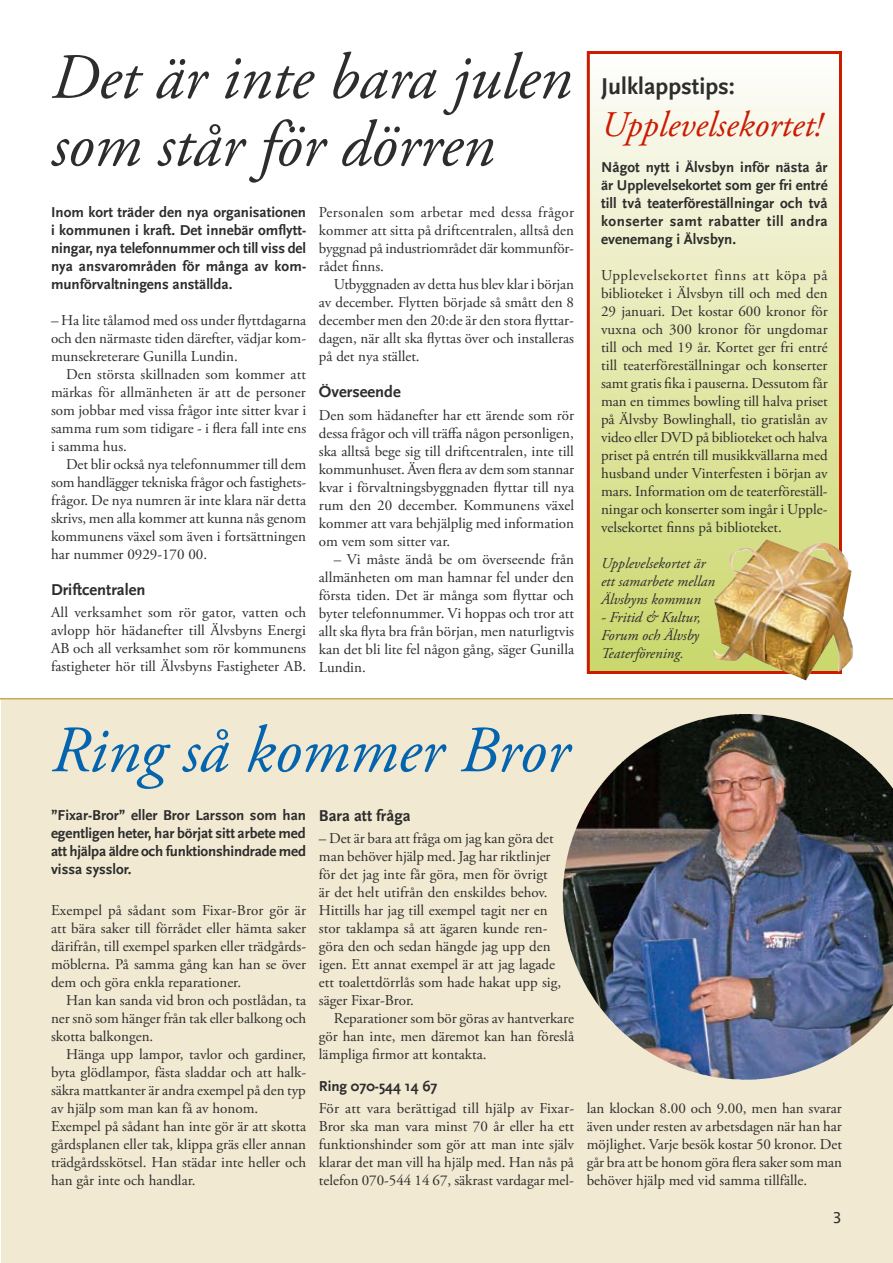
<style>
.page{position:relative;width:893px;height:1263px;background:#fff}
.page>*{position:absolute;margin:0;border:0;box-sizing:border-box;transform-origin:0 0}
.t1{font:italic 66px "Adobe Garamond Pro";color:#0464ae}
.t2{font:italic 64.5px/67.5px "Adobe Garamond Pro";color:#2d2d2d}
.t3{font:italic 36px "Adobe Garamond Pro";color:#cb1c00}
.t4{font:700 24px "Scala Sans";color:#2d2d2d}
.t5{font:700 16.5px "Scala Sans";color:#2d2d2d}
.t6{font:15px/18px "Adobe Garamond Pro";color:#2d2d2d;text-align:justify}
.t7{font:700 15px/18px "Scala Sans";color:#2d2d2d;text-align:justify}
.t8{font:italic 15px/18px "Adobe Garamond Pro";color:#2d2d2d}
.t9{font:15px "Lucida Sans";color:#2d2d2d}
</style>
<div class="page">
<div style="left:588px;top:53px;width:252px;height:619px;background:linear-gradient(to bottom,#fefcf9,#cad667)"></div>
<div style="left:587px;top:51px;width:255px;height:623px;border:3px solid #cb1c00"></div>
<svg style="left:2px;top:699px;width:891px;height:564px;background:#d3cdbe"></svg>
<img style="left:739px;top:714px;width:154px;height:80px">
<hr style="left:0;top:698px;width:893px;height:1px;background:#c7ac4d">
<img style="left:714px;top:539px;width:139px;height:141px">
<h2 class="t2" style="left:51px;top:45px;width:522px">Det är inte bara julen som står för dörren</h2>
<p class="t7" style="left:51px;top:204px;width:257px">Inom kort träder den nya organisationen i kommunen i kraft. Det innebär omflytt&shy;ningar, nya telefonnummer och till viss del nya ansvarområden för många av kom&shy;munförvaltningens anställda.</p>
<p class="t6" style="left:51px;top:312px;width:257px">– Ha lite tålamod med oss under flyttdagarna och den närmaste tiden därefter, vädjar kom&shy;munsekreterare Gunilla Lundin.</p>
<p class="t6" style="left:51px;top:366px;width:257px;text-indent:15px">Den största skillnaden som kommer att märkas för allmänheten är att de personer som jobbar med vissa frågor inte sitter kvar i samma rum som tidigare - i flera fall inte ens i samma hus.</p>
<p class="t6" style="left:51px;top:456px;width:257px;text-indent:15px">Det blir också nya telefonnummer till dem som handlägger tekniska frågor och fastighets&shy;frågor. De nya numren är inte klara när detta skrivs, men alla kommer att kunna nås genom kommunens växel som även i fortsättningen har nummer 0929-170 00.</p>
<p class="t5" style="left:51px;top:581px;width:96px">Driftcentralen</p>
<p class="t6" style="left:51px;top:604px;width:257px">All verksamhet som rör gator, vatten och avlopp hör hädanefter till Älvsbyns Energi AB och all verksamhet som rör kommunens fastigheter hör till Älvsbyns Fastigheter AB.</p>
<p class="t6" style="left:319px;top:204px;width:257px">Personalen som arbetar med dessa frågor kommer att sitta på driftcentralen, alltså den byggnad på industriområdet där kommunför&shy;rådet finns.</p>
<p class="t6" style="left:319px;top:276px;width:257px;text-indent:15px">Utbyggnaden av detta hus blev klar i början av december. Flytten började så smått den 8 december men den 20:de är den stora flyttar&shy;dagen, när allt ska flyttas över och installeras på det nya stället.</p>
<p class="t5" style="left:319px;top:383px;width:83px">Överseende</p>
<p class="t6" style="left:319px;top:406px;width:257px">Den som hädanefter har ett ärende som rör dessa frågor och vill träffa någon personligen, ska alltså bege sig till driftcentralen, inte till kommunhuset. Även flera av dem som stannar kvar i förvaltningsbyggnaden flyttar till nya rum den 20 december. Kommunens växel kommer att vara behjälplig med information om vem som sitter var.</p>
<p class="t6" style="left:319px;top:550px;width:257px;text-indent:15px">– Vi måste ändå be om överseende från allmänheten om man hamnar fel under den första tiden. Det är många som flyttar och byter telefonnummer. Vi hoppas och tror att allt ska flyta bra från början, men naturligtvis kan det bli lite fel någon gång, säger Gunilla Lundin.</p>
<h3 class="t4" style="left:601px;top:73px;width:135px">Julklappstips:</h3>
<h3 class="t3" style="left:601px;top:103px;width:222px">Upplevelsekortet!</h3>
<p class="t7" style="left:601px;top:159px;width:228px">Något nytt i Älvsbyn inför nästa år är Upplevelsekortet som ger fri entré till två teaterföreställningar och två konserter samt rabatter till andra evenemang i Älvsbyn.</p>
<p class="t6" style="left:601px;top:267px;width:228px">Upplevelsekortet finns att köpa på biblioteket i Älvsbyn till och med den 29 januari. Det kostar 600 kronor för vuxna och 300 kronor för ungdomar till och med 19 år. Kortet ger fri entré till teaterföreställningar och konserter samt gratis fika i pauserna. Dessutom får man en timmes bowling till halva priset på Älvsby Bowlinghall, tio gratislån av video eller DVD på biblioteket och halva priset på entrén till musikkvällarna med husband under Vinterfesten i början av mars. Information om de teaterföreställ&shy;ningar och konserter som ingår i Upple&shy;velsekortet finns på biblioteket.</p>
<p class="t8" style="left:601px;top:555px;width:115px">Upplevelsekortet är ett samarbete mellan<br>Älvsbyns kommun</p>
<p class="t8" style="left:601px;top:609px;width:101px">- Fritid &amp; Kultur,<br>Forum och Älvsby<br>Teaterförening.</p>
<h1 class="t1" style="left:51px;top:711px;width:519px">Ring så kommer Bror</h1>
<p class="t5" style="left:319px;top:806px;width:93px">Bara att fråga</p>
<p class="t6" style="left:319px;top:830px;width:244px;text-align:left">– Det är bara att fråga om jag kan göra det man behöver hjälp med. Jag har riktlinjer för det jag inte får göra, men för övrigt är det helt utifrån den enskildes behov.<br>Hittills har jag till exempel tagit ner en stor taklampa så att ägaren kunde ren&shy;göra den och sedan hängde jag upp den igen. Ett annat exempel är att jag lagade ett toalettdörrlås som hade hakat upp sig, säger Fixar-Bror.</p>
<p class="t6" style="left:319px;top:1010px;width:257px;text-indent:15px">Reparationer som bör göras av hantverkare gör han inte, men däremot kan han föreslå lämpliga firmor att kontakta.</p>
<p class="t7" style="left:319px;top:1077px;width:120px">Ring 070-544 14 67</p>
<p class="t6" style="left:319px;top:1100px;width:257px">För att vara berättigad till hjälp av Fixar-Bror ska man vara minst 70 år eller ha ett funktionshinder som gör att man inte själv klarar det man vill ha hjälp med. Han nås på telefon 070-544 14 67, säkrast vardagar mel-</p>
<p class="t7" style="left:51px;top:806px;width:256px">”Fixar-Bror” eller Bror Larsson som han egentligen heter, har börjat sitt arbete med att hjälpa äldre och funktionshindrade med vissa sysslor.</p>
<p class="t6" style="left:51px;top:901px;width:257px">Exempel på sådant som Fixar-Bror gör är att bära saker till förrådet eller hämta saker därifrån, till exempel sparken eller trädgårds&shy;möblerna. På samma gång kan han se över dem och göra enkla reparationer.</p>
<p class="t6" style="left:51px;top:991px;width:257px;text-indent:15px">Han kan sanda vid bron och postlådan, ta ner snö som hänger från tak eller balkong och skotta balkongen.</p>
<p class="t6" style="left:51px;top:1045px;width:257px;text-align:left;text-indent:15px">Hänga upp lampor, tavlor och gardiner, byta glödlampor, fästa sladdar och att halk&shy;säkra mattkanter är andra exempel på den typ av hjälp som man kan få av honom.<br>Exempel på sådant han inte gör är att skotta gårdsplanen eller tak, klippa gräs eller annan trädgårdsskötsel. Han städar inte heller och han går inte och handlar.</p>
<p class="t6" style="left:587px;top:1100px;width:257px">lan klockan 8.00 och 9.00, men han svarar även under resten av arbetsdagen när han har möjlighet. Varje besök kostar 50 kronor. Det går bra att be honom göra flera saker som man behöver hjälp med vid samma tillfälle.</p>
<p class="t9" style="left:832px;top:1208px;width:11px">3</p>
</div>
